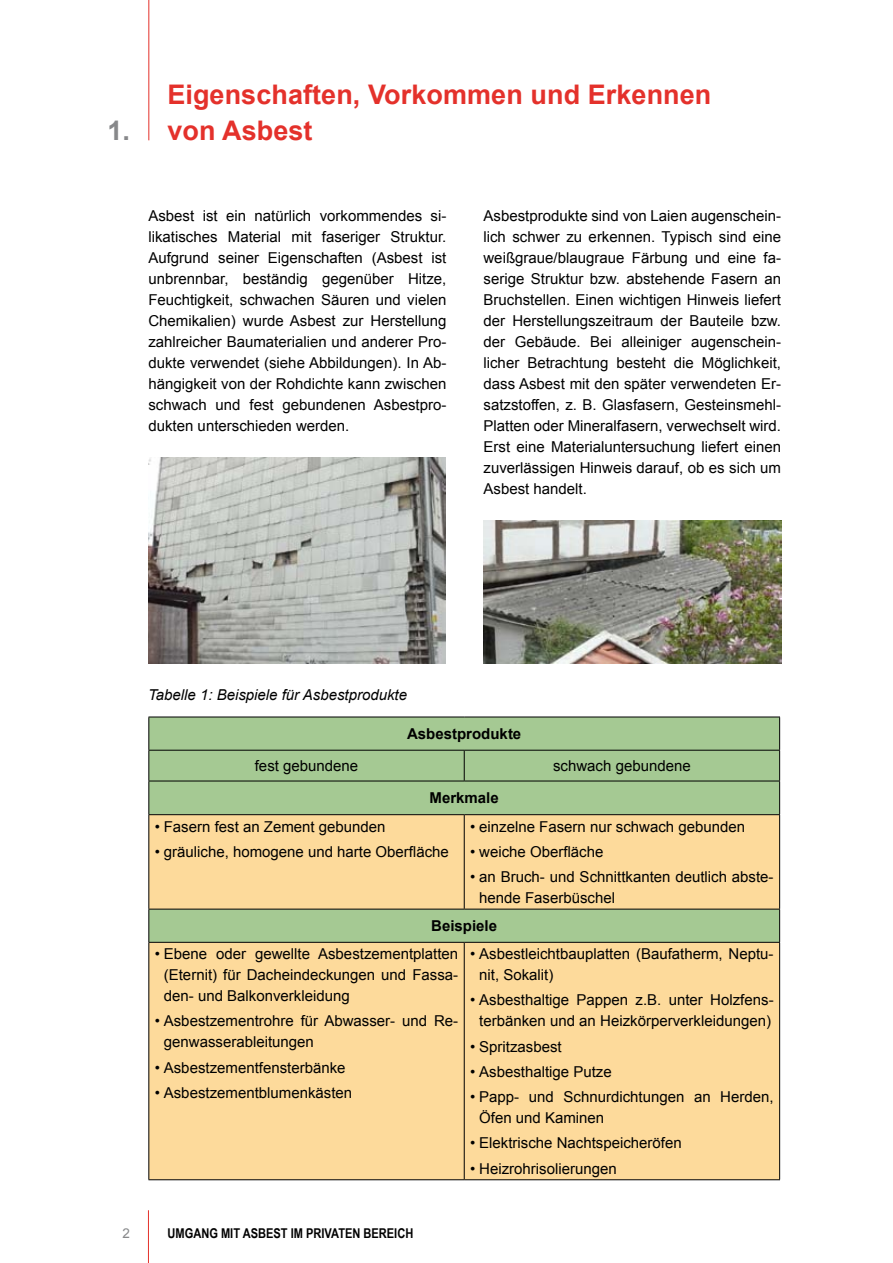
<style>
.page{position:relative;width:893px;height:1263px;background:#fff}
.page>*{position:absolute;margin:0;border:0;box-sizing:border-box;transform-origin:0 0}
.t1{font:700 27px "Arial";letter-spacing:.005em;color:#e4312b}
.t2{font:15px/21px "Arial";color:#000}
.t3{font:italic 15px "Arial";color:#000}
.t4{font:700 15px "Arial";color:#000}
.t5{font:700 13.5px "Arial Narrow";color:#000}
.t6{font:13.5px "Arial";color:#87888a}
.s1{color:#87888a}
</style>
<div class="page">
<hr style="left:148px;top:1210px;width:1px;height:53px;background:#e4312b">
<hr style="left:148px;top:0;width:1px;height:140px;background:#e4312b">
<div style="left:149px;top:718px;width:630px;height:96px;background:#a5c993"></div>
<svg style="left:149px;top:815px;width:630px;height:364px;background:#f4d799"></svg>
<hr style="left:148px;top:717px;width:316px;height:1px;background:#000">
<hr style="left:148px;top:717px;width:1px;height:33px;background:#000">
<hr style="left:464px;top:717px;width:316px;height:1px;background:#000">
<hr style="left:779px;top:717px;width:1px;height:33px;background:#000">
<hr style="left:148px;top:750px;width:316px;height:1px;background:#000">
<hr style="left:148px;top:750px;width:1px;height:31px;background:#000">
<hr style="left:464px;top:750px;width:316px;height:1px;background:#000">
<hr style="left:464px;top:750px;width:1px;height:31px;background:#000">
<hr style="left:779px;top:750px;width:1px;height:31px;background:#000">
<hr style="left:148px;top:781px;width:316px;height:1px;background:#000">
<hr style="left:148px;top:781px;width:1px;height:33px;background:#000">
<hr style="left:464px;top:781px;width:316px;height:1px;background:#000">
<hr style="left:779px;top:781px;width:1px;height:33px;background:#000">
<hr style="left:148px;top:814px;width:316px;height:1px;background:#000">
<hr style="left:148px;top:815px;width:1px;height:94px;background:#000">
<hr style="left:464px;top:814px;width:316px;height:1px;background:#000">
<hr style="left:464px;top:815px;width:1px;height:94px;background:#000">
<hr style="left:779px;top:815px;width:1px;height:94px;background:#000">
<hr style="left:148px;top:909px;width:316px;height:1px;background:#000">
<hr style="left:148px;top:909px;width:1px;height:33px;background:#000">
<hr style="left:464px;top:909px;width:316px;height:1px;background:#000">
<hr style="left:779px;top:909px;width:1px;height:33px;background:#000">
<hr style="left:148px;top:942px;width:316px;height:1px;background:#000">
<hr style="left:148px;top:943px;width:1px;height:236px;background:#000">
<hr style="left:464px;top:942px;width:316px;height:1px;background:#000">
<hr style="left:464px;top:943px;width:1px;height:236px;background:#000">
<hr style="left:779px;top:943px;width:1px;height:236px;background:#000">
<hr style="left:148px;top:1179px;width:316px;height:1px;background:#000">
<hr style="left:464px;top:1179px;width:316px;height:1px;background:#000">
<img style="left:484px;top:520px;width:297px;height:143px">
<img style="left:149px;top:458px;width:297px;height:205px">
<h1 class="t1" style="left:167px;top:77px;width:546px">Eigenschaften, Vorkommen und Erkennen</h1>
<h1 class="t1" style="left:108px;top:113px;width:207px"><span class="s1">1.</span> von Asbest</h1>
<p class="t2" style="left:148px;top:206px;width:300px;text-align:justify">Asbest ist ein natürlich vorkommendes si&shy;likatisches Material mit faseriger Struktur.<br>Aufgrund seiner Eigenschaften (Asbest ist unbrennbar, beständig gegenüber Hitze, Feuchtigkeit, schwachen Säuren und vielen Chemikalien) wurde Asbest zur Herstellung zahlreicher Baumaterialien und anderer Pro&shy;dukte verwendet (siehe Abbildungen). In Ab&shy;hängigkeit von der Rohdichte kann zwischen schwach und fest gebundenen Asbestpro&shy;dukten unterschieden werden.</p>
<p class="t2" style="left:483px;top:206px;width:299px;text-align:justify">Asbestprodukte sind von Laien augenschein&shy;lich schwer zu erkennen. Typisch sind eine weißgraue/blaugraue Färbung und eine fa&shy;serige Struktur bzw. abstehende Fasern an Bruchstellen. Einen wichtigen Hinweis liefert der Herstellungszeitraum der Bauteile bzw. der Gebäude. Bei alleiniger augenschein&shy;licher Betrachtung besteht die Möglichkeit, dass Asbest mit den später verwendeten Er&shy;satzstoffen, z. B. Glasfasern, Gesteinsmehl-Platten oder Mineralfasern, verwechselt wird.<br>Erst eine Materialuntersuchung liefert einen zuverlässigen Hinweis darauf, ob es sich um Asbest handelt.</p>
<p class="t3" style="left:148px;top:685px;width:261px">Tabelle 1: Beispiele für Asbestprodukte</p>
<p class="t4" style="left:407px;top:724px;width:116px">Asbestprodukte</p>
<p class="t6" style="left:123px;top:1224px;width:9px">2</p>
<p class="t2" style="left:255px;top:755px;width:105px">fest gebundene</p>
<p class="t2" style="left:553px;top:755px;width:139px">schwach gebundene</p>
<p class="t4" style="left:430px;top:788px;width:71px">Merkmale</p>
<p class="t2" style="left:155px;top:816px;width:232px">• Fasern fest an Zement gebunden</p>
<p class="t2" style="left:155px;top:841px;width:296px">• gräuliche, homogene und harte Oberfläche</p>
<p class="t2" style="left:470px;top:816px;width:276px">• einzelne Fasern nur schwach gebunden</p>
<p class="t2" style="left:470px;top:841px;width:135px">• weiche Oberfläche</p>
<p class="t2" style="left:479px;top:866px;width:296px;text-indent:-9px">• an Bruch- und Schnittkanten deutlich abste&shy;hende Faserbüschel</p>
<p class="t4" style="left:431px;top:916px;width:67px">Beispiele</p>
<p class="t2" style="left:164px;top:943px;width:296px;text-align:justify;text-indent:-9px">• Ebene oder gewellte Asbestzementplatten (Eternit) für Dacheindeckungen und Fassa&shy;den- und Balkonverkleidung</p>
<p class="t2" style="left:164px;top:1011px;width:296px;text-indent:-9px">• Asbestzementrohre für Abwasser- und Re&shy;genwasserableitungen</p>
<p class="t2" style="left:155px;top:1057px;width:192px">• Asbestzementfensterbänke</p>
<p class="t2" style="left:155px;top:1082px;width:199px">• Asbestzementblumenkästen</p>
<p class="t2" style="left:479px;top:943px;width:296px;text-indent:-9px">• Asbestleichtbauplatten (Baufatherm, Neptu&shy;nit, Sokalit)</p>
<p class="t2" style="left:470px;top:990px;width:305px;text-align:center">• Asbesthaltige Pappen z.B. unter Holzfens&shy;terbänken und an Heizkörperverkleidungen)</p>
<p class="t2" style="left:470px;top:1036px;width:93px">• Spritzasbest</p>
<p class="t2" style="left:470px;top:1061px;width:143px">• Asbesthaltige Putze</p>
<p class="t2" style="left:479px;top:1086px;width:296px;text-indent:-9px">• Papp- und Schnurdichtungen an Herden,<br>Öfen und Kaminen</p>
<p class="t2" style="left:470px;top:1133px;width:213px">• Elektrische Nachtspeicheröfen</p>
<p class="t2" style="left:470px;top:1158px;width:148px">• Heizrohrisolierungen</p>
<p class="t5" style="left:168px;top:1223px;width:247px">UMGANG MIT ASBEST IM PRIVATEN BEREICH</p>
</div>
